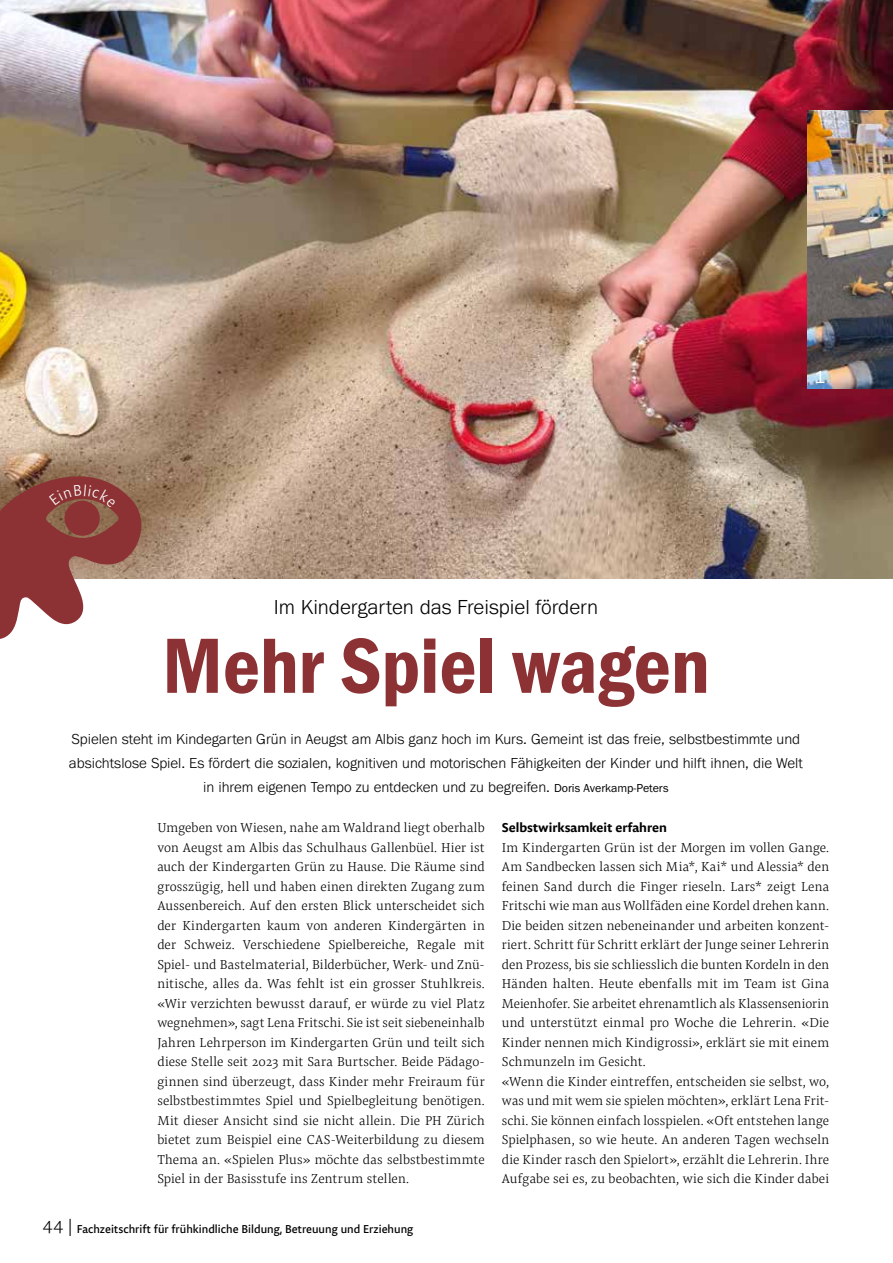
<style>
.page{position:relative;width:893px;height:1263px;background:#fff}
.page>*{position:absolute;margin:0;border:0;box-sizing:border-box;transform-origin:0 0}
.t1{font:81px "Franklin Gothic URW Con Dem";color:#8c3234}
.t2{font:300 21px "Franklin Gothic URW";color:#000}
.t3{font:18px "Franklin Gothic URW Boo";color:#fff}
.t4{font:300 15px/24px "Franklin Gothic URW";color:#000;text-align:center}
.t5{font:300 13.5px/19.5px "Pensum Pro";letter-spacing:.01em;color:#000;text-align:justify}
.t6{font:700 13.5px "Pensum Sans";color:#000}
.t7{font:12px "Pensum Sans";color:#000}
.s1{font-family:"Franklin Gothic URW Boo";font-weight:400;font-size:12px}
.s2{font-weight:300;font-size:18px}
</style>
<div class="page">
<img style="left:0;top:0;width:893px;height:579px">
<img style="left:808px;top:111px;width:85px;height:277px">
<svg style="left:0;top:472px;width:145px;height:167px"></svg>
<h3 class="t3" style="left:814px;top:366px;width:12px">1</h3>
<h2 class="t2" style="left:274px;top:593px;width:326px">Im Kindergarten das Freispiel fördern</h2>
<h1 class="t1" style="left:162px;top:612px;width:549px">Mehr Spiel wagen</h1>
<p class="t4" style="left:69px;top:727px;width:735px">Spielen steht im Kindegarten Grün in Aeugst am Albis ganz hoch im Kurs. Gemeint ist das freie, selbstbestimmte und absichtslose Spiel. Es fördert die sozialen, kognitiven und motorischen Fähigkeiten der Kinder und hilft ihnen, die Welt in ihrem eigenen Tempo zu entdecken und zu begreifen. <span class="s1">Doris Averkamp-Peters</span></p>
<p class="t5" style="left:157px;top:818px;width:329px">Umgeben von Wiesen, nahe am Waldrand liegt oberhalb von Aeugst am Albis das Schulhaus Gallenbüel. Hier ist auch der Kindergarten Grün zu Hause. Die Räume sind grosszügig, hell und haben einen direkten Zugang zum Aussenbereich. Auf den ersten Blick unterscheidet sich der Kindergarten kaum von anderen Kindergärten in der Schweiz. Verschiedene Spielbereiche, Regale mit Spiel- und Bastelmaterial, Bilderbücher, Werk- und Znü&shy;nitische, alles da. Was fehlt ist ein grosser Stuhlkreis. «Wir verzichten bewusst darauf, er würde zu viel Platz wegnehmen», sagt Lena Fritschi. Sie ist seit siebeneinhalb Jahren Lehrperson im Kindergarten Grün und teilt sich diese Stelle seit 2023 mit Sara Burtscher. Beide Pädago&shy;ginnen sind überzeugt, dass Kinder mehr Freiraum für selbstbestimmtes Spiel und Spielbegleitung benötigen.<br>Mit dieser Ansicht sind sie nicht allein. Die PH Zürich bietet zum Beispiel eine CAS-Weiterbildung zu diesem Thema an. «Spielen Plus» möchte das selbstbestimmte Spiel in der Basisstufe ins Zentrum stellen.</p>
<p class="t6" style="left:502px;top:818px;width:167px">Selbstwirksamkeit erfahren</p>
<p class="t5" style="left:502px;top:837px;width:329px;text-align:left">Im Kindergarten Grün ist der Morgen im vollen Gange.<br>Am Sandbecken lassen sich Mia*, Kai* und Alessia* den feinen Sand durch die Finger rieseln. Lars* zeigt Lena Fritschi wie man aus Wollfäden eine Kordel drehen kann.<br>Die beiden sitzen nebeneinander und arbeiten konzent&shy;riert. Schritt für Schritt erklärt der Junge seiner Lehrerin den Prozess, bis sie schliesslich die bunten Kordeln in den Händen halten. Heute ebenfalls mit im Team ist Gina Meienhofer. Sie arbeitet ehrenamtlich als Klassenseniorin und unterstützt einmal pro Woche die Lehrerin. «Die Kinder nennen mich Kindigrossi», erklärt sie mit einem Schmunzeln im Gesicht.<br>«Wenn die Kinder eintreffen, entscheiden sie selbst, wo, was und mit wem sie spielen möchten», erklärt Lena Frit&shy;schi. Sie können einfach losspielen. «Oft entstehen lange Spielphasen, so wie heute. An anderen Tagen wechseln die Kinder rasch den Spielort», erzählt die Lehrerin. Ihre Aufgabe sei es, zu beobachten, wie sich die Kinder dabei</p>
<p class="t7" style="left:43px;top:1221px;width:372px"><span class="s2">44 |</span> Fachzeitschrift für frühkindliche Bildung, Betreuung und Erziehung</p>
</div>
